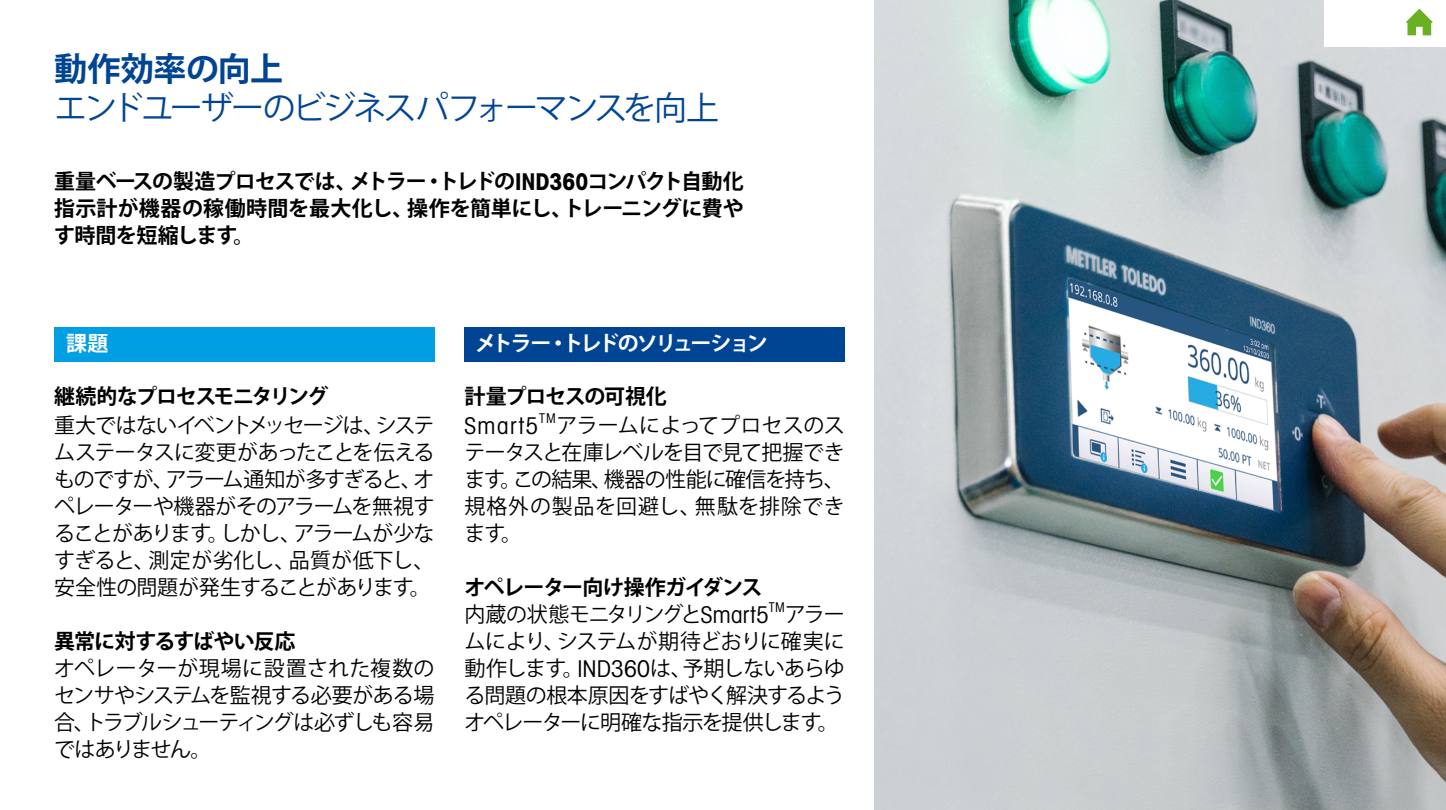
<style>
.page{position:relative;width:1446px;height:810px;background:#fff}
.page>*{position:absolute;margin:0;border:0;box-sizing:border-box;transform-origin:0 0}
.t1{font:33px "Koz Go Pro";letter-spacing:-.09em;color:#004494}
.t2{font:700 33px "Koz Go Pro";letter-spacing:-.01em;color:#004494}
.t3{font:23.1px "Avant Gardefor MT Bk";letter-spacing:.065em;color:#000}
.t4{font:21px/27px "Koz Go Pro";letter-spacing:-.04em;color:#000;text-align:justify}
.t5{font:700 21px/27px "Koz Go Pro";letter-spacing:-.03em;color:#000;text-align:justify}
.t6{font:700 21px "Koz Go Pro";letter-spacing:-.115em;color:#fff}
.t7{font:700 21px "Koz Go Pro";letter-spacing:-.07em;color:#000}
.t8{font:700 21px "Koz Go Pro";letter-spacing:-.055em;color:#000}
.t9{font:13.5px "Avant Gardefor MT Bk";color:#000}
.s1{font-family:"Avant Gardefor MT Bd";font-weight:400;font-size:23.1px}
.s2{font-weight:400}
.s3{font-family:"Avant Gardefor MT Bk";font-weight:400;font-size:23.1px}
.s4{font-family:"Avant Gardefor MT Bk";font-size:23.1px}
</style>
<div class="page">
<img style="left:875px;top:0;width:571px;height:810px">
<div style="left:464px;top:327px;width:381px;height:34px;background:#004494"></div>
<div style="left:54px;top:327px;width:380px;height:34px;background:#009fe3"></div>
<div style="left:1324px;top:0;width:122px;height:47px;background:#fff"></div>
<svg style="left:1406px;top:9px;width:27px;height:26px"></svg>
<h1 class="t2" style="left:54px;top:48px;width:231px">動作効率の向上</h1>
<h1 class="t1" style="left:54px;top:87px;width:667px">エンドユーザーのビジネスパフォーマンスを向上</h1>
<p class="t5" style="left:54px;top:169px;width:691px">重量ベースの製造プロセスでは、メトラー・トレドの<span class="s1">IND360</span>コンパクト自動化指示計が機器の稼働時間を最大化し、操作を簡単にし、トレーニングに費やす時間を短縮します。</p>
<p class="t6" style="left:66px;top:330px;width:44px">課題</p>
<p class="t6" style="left:475px;top:330px;width:294px">メトラー・トレドのソリューション</p>
<p class="t7" style="left:54px;top:383px;width:276px">継続的なプロセスモニタリング</p>
<p class="t4" style="left:54px;top:412px;width:382px">重大ではないイベントメッセージは、システムステータスに変更があったことを伝えるものですが、アラーム通知が多すぎると、オペレーターや機器がそのアラームを無視することがあります。しかし、アラームが少なすぎると、測定が劣化し、品質が低下し、安全性の問題が発生することがあります。</p>
<p class="t5" style="left:54px;top:629px;width:243px">異常に対するすばやい反応</p>
<p class="t4" style="left:54px;top:655px;width:382px">オペレーターが現場に設置された複数のセンサやシステムを監視する必要がある場合、トラブルシューティングは必ずしも容易ではありません。</p>
<p class="t8" style="left:465px;top:383px;width:204px">計量プロセスの可視化</p>
<p class="t3" style="left:465px;top:411px;width:75px">Smart5</p>
<p class="t9" style="left:539px;top:410px;width:18px">TM</p>
<p class="t4" style="left:465px;top:412px;width:382px;text-indent:92px">アラームによってプロセスのステータスと在庫レベルを目で見て把握できます。この結果、機器の性能に確信を持ち、規格外の製品を回避し、無駄を排除できます。</p>
<p class="t5" style="left:465px;top:575px;width:306px">オペレーター向け操作ガイダンス<span class="s2">内蔵の状態モニタリングと</span><span class="s3">Smart5</span></p>
<p class="t9" style="left:769px;top:599px;width:18px">TM</p>
<p class="t4" style="left:465px;top:601px;width:382px;text-indent:320px">アラームにより、システムが期待どおりに確実に動作します。<span class="s4">IND360</span>は、予期しないあらゆる問題の根本原因をすばやく解決するようオペレーターに明確な指示を提供します。</p>
</div>
